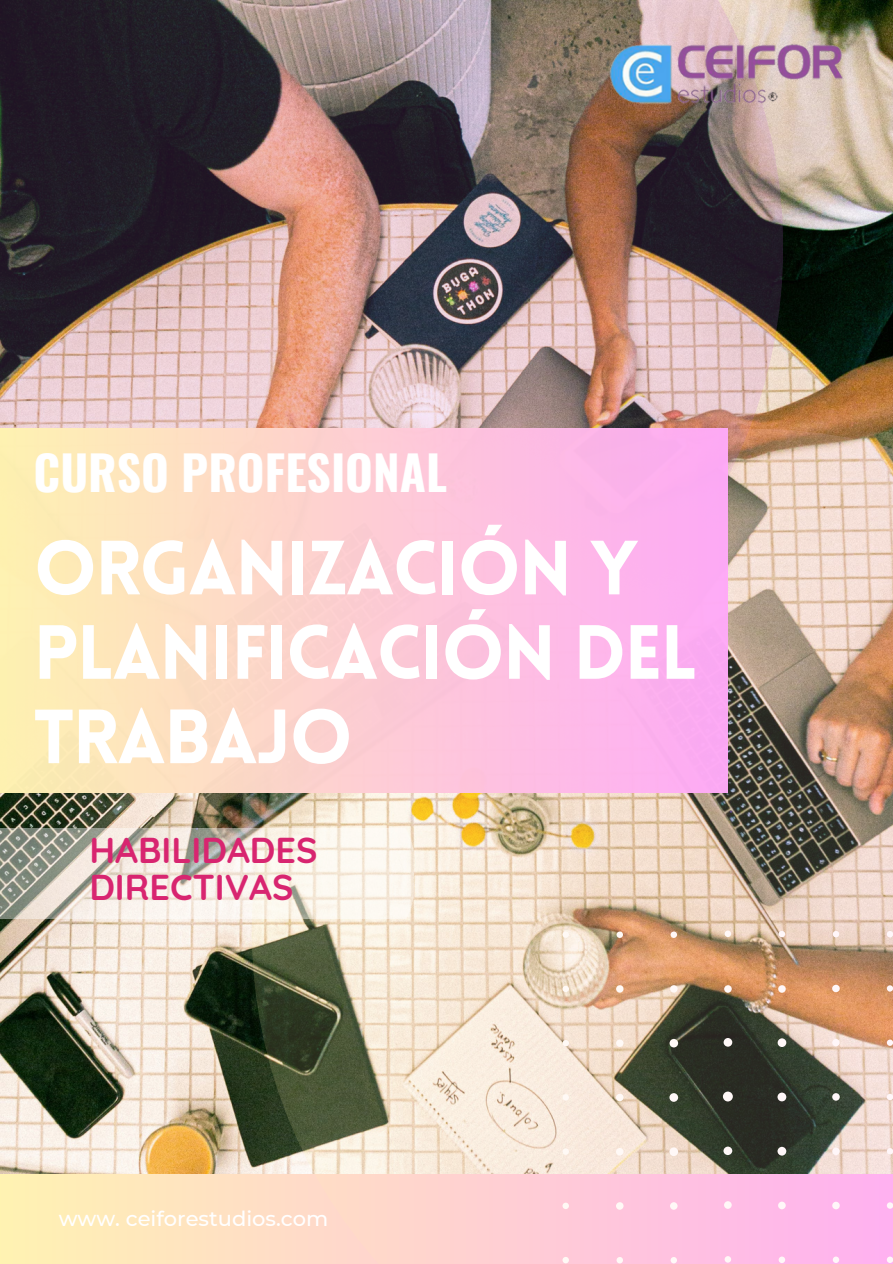
<style>
.page{position:relative;width:893px;height:1264px;background:#fff}
.page>*{position:absolute;margin:0;border:0;box-sizing:border-box;transform-origin:0 0}
.t1{font:900 75px/84.3px "Lovelo";letter-spacing:-.025em;color:#fff}
.t2{font:700 47.55px "Oswald";color:#fff}
.t3{font:700 35.85px/37.2px "Quicksand";color:#d82570}
.t4{font:500 21px "Montserrat";color:#fff}
</style>
<div class="page">
<img style="left:0;top:0;width:892px;height:1174px">
<div style="left:0;top:1174px;width:892px;height:89px;background:#ffe9bb"></div>
<img style="left:0;top:0;width:783px;height:429px">
<img style="left:252px;top:429px;width:640px;height:834px">
<div style="left:0;top:429px;width:727px;height:363px;background:linear-gradient(to right,#fdf1b0,#fda9f5)"></div>
<img style="left:0;top:828px;width:413px;height:90px">
<img style="left:609px;top:39px;width:237px;height:69px">
<p class="t2" style="left:34px;top:435px;width:415px">CURSO PROFESIONAL</p>
<h2 class="t1" style="left:34px;top:533px;width:665px">ORGANIZACIÓN Y<br>PLANIFICACIÓN DEL<br>TRABAJO</h2>
<h1 class="t3" style="left:89px;top:831px;width:230px">HABILIDADES<br>DIRECTIVAS</h1>
<p class="t4" style="left:59px;top:1205px;width:271px">www. ceiforestudios.com</p>
</div>
